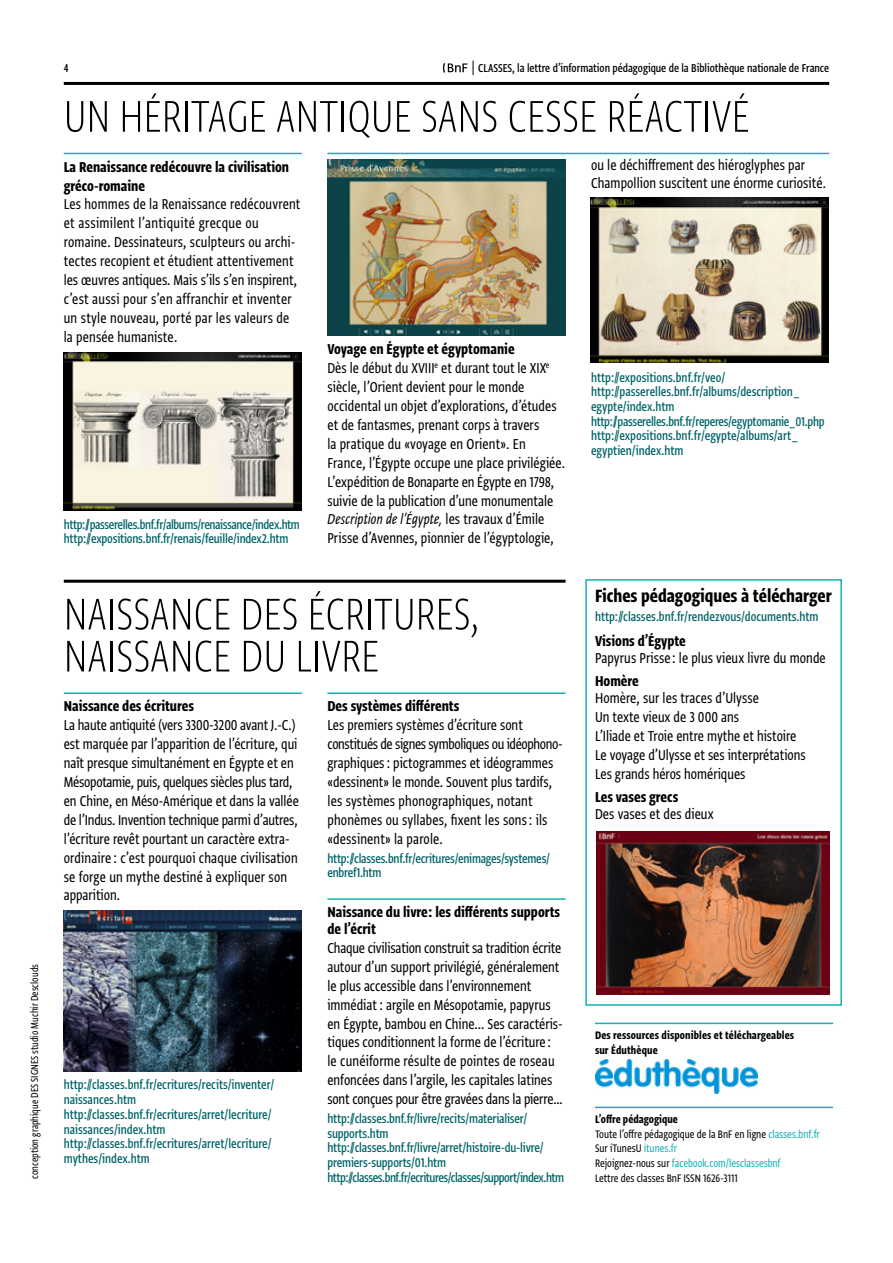
<style>
.page{position:relative;width:893px;height:1263px;background:#fff}
.page>*{position:absolute;margin:0;border:0;box-sizing:border-box;transform-origin:0 0}
.t1{font:300 expanded 52.5px/42px "Greta Sans Cnd Std";letter-spacing:.01em;color:#000}
.t2{font:21px "Greta Sans Cnd Std Bld";color:#000}
.t3{font:16.95px/18.9px "Greta Sans Cnd Std";color:#000}
.t4{font:16.95px/16.8px "Greta Sans Cnd Std Bld";color:#000}
.t5{font:500 15px/14.7px "Greta Sans Cnd Std";letter-spacing:-.01em;color:#006468}
.t6{font:500 13.5px "Greta Sans Cnd Std";color:#000}
.t7{font:12.9px/14.7px "Greta Sans Cnd Std";color:#000}
.t8{font:12.9px/14.7px "Greta Sans Cnd Std Bld";letter-spacing:.01em;color:#000}
.t9{font:12px "Greta Sans Cnd Std";color:#000}
.s1{font-style:italic}
.s2{color:#12b1b4}
</style>
<div class="page">
<hr style="left:595px;top:1107px;width:238px;height:1px;background:#12b1b4">
<hr style="left:595px;top:1023px;width:238px;height:1px;background:#12b1b4">
<svg style="left:442px;top:63px;width:25px;height:10px"></svg>
<svg style="left:473px;top:61px;width:1px;height:14px"></svg>
<hr style="left:64px;top:580px;width:502px;height:3px;background:#000">
<hr style="left:64px;top:692px;width:238px;height:2px;background:#12b1b4">
<hr style="left:327px;top:692px;width:239px;height:2px;background:#12b1b4">
<hr style="left:327px;top:898px;width:239px;height:2px;background:#12b1b4">
<img style="left:595px;top:1059px;width:163px;height:34px">
<div style="left:585px;top:579px;width:257px;height:427px;border:2px solid #12b1b4"></div>
<hr style="left:64px;top:82px;width:765px;height:3px;background:#000">
<hr style="left:64px;top:153px;width:238px;height:1px;background:#12b1b4">
<hr style="left:327px;top:153px;width:502px;height:1px;background:#12b1b4">
<img style="left:327px;top:160px;width:239px;height:175px">
<img style="left:590px;top:198px;width:238px;height:164px">
<img style="left:64px;top:353px;width:238px;height:157px">
<img style="left:64px;top:910px;width:238px;height:162px">
<img style="left:596px;top:831px;width:234px;height:163px">
<p class="t9" style="left:28px;top:1179px;width:216px;rotate:-90deg">conception graphique DES SIGNES studio Muchir Desclouds</p>
<p class="t6" style="left:64px;top:60px;width:6px">4</p>
<p class="t6" style="left:478px;top:60px;width:352px">CLASSES, la lettre d’information pédagogique de la Bibliothèque nationale de France</p>
<h1 class="t1" style="left:64px;top:93px;width:687px">UN HÉRITAGE ANTIQUE SANS CESSE RÉACTIVÉ</h1>
<p class="t4" style="left:64px;top:157px;width:227px;line-height:18.9px">La Renaissance redécouvre la civilisation gréco-romaine</p>
<p class="t3" style="left:64px;top:194px;width:238px">Les hommes de la Renaissance redécouvrent et assimilent l’antiquité grecque ou romaine. Dessinateurs, sculpteurs ou archi&shy;tectes recopient et étudient attentivement les œuvres antiques. Mais s’ils s’en inspirent, c’est aussi pour s’en affranchir et inventer un style nouveau, porté par les valeurs de la pensée humaniste.</p>
<p class="t3" style="left:591px;top:155px;width:236px">ou le déchiffrement des hiéroglyphes par<br>Champollion suscitent une énorme curiosité.</p>
<p class="t4" style="left:327px;top:340px;width:189px">Voyage en Égypte et égyptomanie</p>
<p class="t3" style="left:327px;top:358px;width:239px">Dès le début du XVIII<sup>e</sup> et durant tout le XIX<sup>e </sup>siècle, l’Orient devient pour le monde occidental un objet d’explorations, d’études et de fantasmes, prenant corps à travers<br>la pratique du «voyage en Orient». En France, l’Égypte occupe une place privilégiée.<br>L’expédition de Bonaparte en Égypte en 1798, suivie de la publication d’une monumentale <span class="s1">Description de l’Égypte,</span> les travaux d’Émile Prisse d’Avennes, pionnier de l’égyptologie,</p>
<p class="t5" style="left:591px;top:369px;width:235px">http://expositions.bnf.fr/veo/ http://passerelles.bnf.fr/albums/description_ egypte/index.htm http://passerelles.bnf.fr/reperes/egyptomanie_01.php http://expositions.bnf.fr/egypte/albums/art_ egyptien/index.htm</p>
<p class="t5" style="left:64px;top:516px;width:238px">http://passerelles.bnf.fr/albums/renaissance/index.htm http://expositions.bnf.fr/renais/feuille/index2.htm</p>
<h1 class="t1" style="left:64px;top:591px;width:416px">NAISSANCE DES ÉCRITURES,<br>NAISSANCE DU LIVRE</h1>
<p class="t4" style="left:64px;top:697px;width:132px">Naissance des écritures</p>
<p class="t3" style="left:64px;top:715px;width:237px">La haute antiquité (vers 3300-3200 avant J.-C.) est marquée par l’apparition de l’écriture, qui naît presque simultanément en Égypte et en Mésopotamie, puis, quelques siècles plus tard, en Chine, en Méso-Amérique et dans la vallée de l’Indus. Invention technique parmi d’autres, l’écriture revêt pourtant un caractère extra&shy;ordinaire : c’est pourquoi chaque civilisation se forge un mythe destiné à expliquer son apparition.</p>
<p class="t4" style="left:327px;top:697px;width:133px">Des systèmes différents</p>
<p class="t3" style="left:327px;top:715px;width:237px">Les premiers systèmes d’écriture sont constitués de signes symboliques ou idéophono&shy;graphiques : pictogrammes et idéogrammes «dessinent» le monde. Souvent plus tardifs, les systèmes phonographiques, notant phonèmes ou syllabes, fixent les sons : ils «dessinent» la parole.</p>
<p class="t5" style="left:327px;top:850px;width:224px">http://classes.bnf.fr/ecritures/enimages/systemes/ enbref1.htm</p>
<p class="t4" style="left:327px;top:903px;width:234px">Naissance du livre : les différents supports de l’écrit</p>
<p class="t3" style="left:327px;top:938px;width:237px">Chaque civilisation construit sa tradition écrite autour d’un support privilégié, généralement le plus accessible dans l’environnement immédiat : argile en Mésopotamie, papyrus en Égypte, bambou en Chine... Ses caractéris&shy;tiques conditionnent la forme de l’écriture : le cunéiforme résulte de pointes de roseau enfoncées dans l’argile, les capitales latines sont conçues pour être gravées dans la pierre…</p>
<p class="t5" style="left:327px;top:1111px;width:238px">http://classes.bnf.fr/livre/recits/materialiser/ supports.htm http://classes.bnf.fr/livre/arret/histoire-du-livre/ premiers-supports/01.htm http://classes.bnf.fr/ecritures/classes/support/index.htm</p>
<p class="t5" style="left:64px;top:1077px;width:212px">http://classes.bnf.fr/ecritures/recits/inventer/ naissances.htm http://classes.bnf.fr/ecritures/arret/lecriture/ naissances/index.htm http://classes.bnf.fr/ecritures/arret/lecriture/ mythes/index.htm</p>
<p class="t2" style="left:595px;top:584px;width:238px">Fiches pédagogiques à télécharger</p>
<p class="t5" style="left:595px;top:609px;width:225px">http://classes.bnf.fr/rendezvous/documents.htm</p>
<p class="t4" style="left:595px;top:632px;width:92px">Visions d’Égypte</p>
<p class="t3" style="left:595px;top:648px;width:232px">Papyrus Prisse : le plus vieux livre du monde</p>
<p class="t4" style="left:595px;top:672px;width:45px">Homère</p>
<p class="t3" style="left:595px;top:688px;width:212px">Homère, sur les traces d’Ulysse<br>Un texte vieux de 3 000 ans<br>L’Iliade et Troie entre mythe et histoire Le voyage d’Ulysse et ses interprétations Les grands héros homériques</p>
<p class="t4" style="left:595px;top:788px;width:85px">Les vases grecs</p>
<p class="t3" style="left:595px;top:803px;width:120px">Des vases et des dieux</p>
<p class="t8" style="left:595px;top:1027px;width:201px">Des ressources disponibles et téléchargeables sur Éduthèque</p>
<p class="t8" style="left:595px;top:1111px;width:84px">L’offre pédagogique</p>
<p class="t7" style="left:595px;top:1126px;width:226px">Toute l’offre pédagogique de la BnF en ligne <span class="s2">classes.bnf.fr </span>Sur iTunesU <span class="s2">itunes.fr<br></span>Rejoignez-nous sur <span class="s2">facebook.com/lesclassesbnf<br></span>Lettre des classes BnF ISSN 1626-3111</p>
</div>
